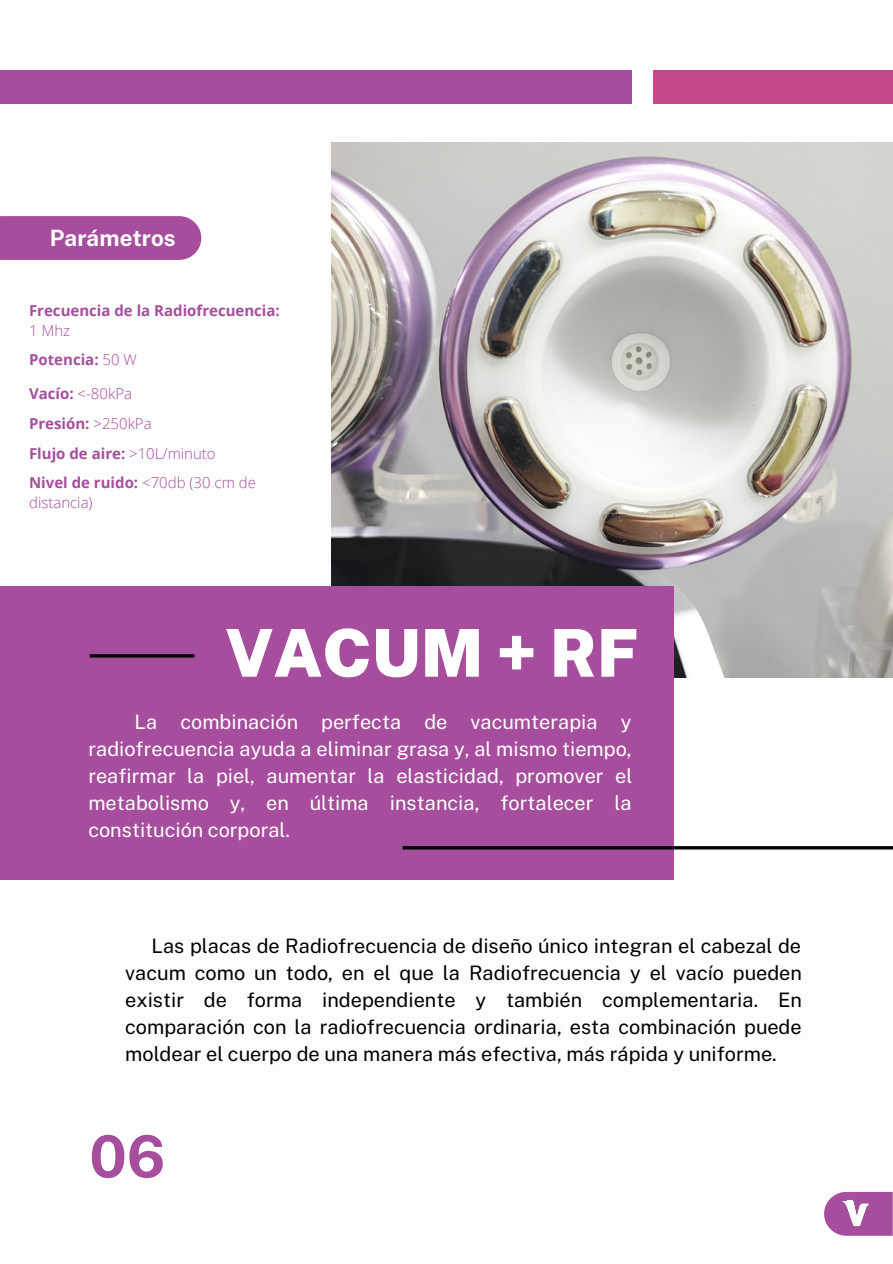
<style>
.page{position:relative;width:893px;height:1264px;background:#fff}
.page>*{position:absolute;margin:0;border:0;box-sizing:border-box;transform-origin:0 0}
.t1{font:900 66px "Public Sans";color:#fff}
.t2{font:700 58.35px "Public Sans";color:#a64e9d}
.t3{font:700 22.5px "Public Sans";color:#fff}
.t4{font:19.95px/27px "Public Sans";color:#000;text-align:justify}
.t5{font:19.95px/27px "Public Sans";color:#fff;text-align:justify}
.t6{font:700 15px/29.5px "Open Sans";color:#a64e9d}
.t7{font:300 15px "Open Sans";color:#a64e9d}
.s1{font-weight:300}
</style>
<div class="page">
<img style="left:331px;top:142px;width:561px;height:535px">
<div style="left:0;top:586px;width:673px;height:293px;background:#a64e9d"></div>
<hr style="left:90px;top:654px;width:104px;height:3px;background:#000">
<hr style="left:402px;top:846px;width:490px;height:3px;background:#000">
<div style="left:653px;top:70px;width:239px;height:34px;background:#c6488c"></div>
<div style="left:0;top:70px;width:631px;height:34px;background:#a64e9d"></div>
<svg style="left:824px;top:1191px;width:68px;height:44px"></svg>
<img style="left:827px;top:1197px;width:60px;height:39px">
<div style="left:0;top:216px;width:201px;height:44px;background:#a64e9d"></div>
<p class="t3" style="left:50px;top:224px;width:127px">Parámetros</p>
<p class="t6" style="left:29px;top:295px;width:252px">Frecuencia de la Radiofrecuencia:</p>
<p class="t6" style="left:29px;top:315px;width:109px"><span class="s1">1 Mhz<br></span>Potencia: <span class="s1">50 W</span></p>
<p class="t6" style="left:29px;top:378px;width:228px">Vacío: <span class="s1">&lt;-80kPa<br></span>Presión: <span class="s1">&gt;250kPa<br></span>Flujo de aire: <span class="s1">&gt;10L/minuto<br></span>Nivel de ruido: <span class="s1">&lt;70db (30 cm de</span></p>
<p class="t7" style="left:29px;top:492px;width:65px">distancia)</p>
<h1 class="t1" style="left:225px;top:614px;width:415px">VACUM + RF</h1>
<p class="t5" style="left:88px;top:708px;width:545px;text-indent:46px">La combinación perfecta de vacumterapia y radiofrecuencia ayuda a eliminar grasa y, al mismo tiempo, reafirmar la piel, aumentar la elasticidad, promover el metabolismo y, en última instancia, fortalecer la constitución corporal.</p>
<p class="t4" style="left:125px;top:932px;width:678px;text-indent:26px">Las placas de Radiofrecuencia de diseño único integran el cabezal de vacum como un todo, en el que la Radiofrecuencia y el vacío pueden existir de forma independiente y también complementaria. En comparación con la radiofrecuencia ordinaria, esta combinación puede moldear el cuerpo de una manera más efectiva, más rápida y uniforme.</p>
<h2 class="t2" style="left:89px;top:1122px;width:78px">06</h2>
</div>
